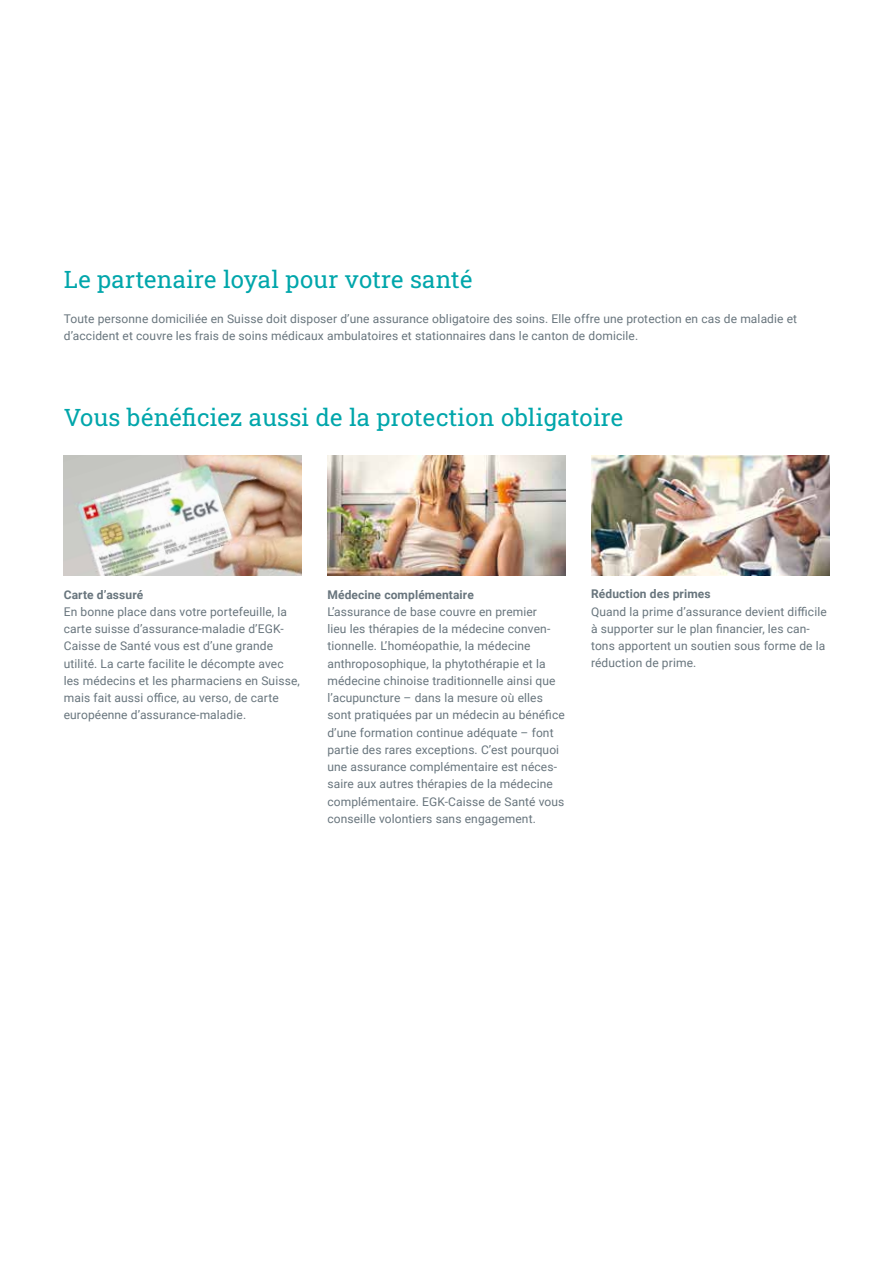
<style>
.page{position:relative;width:893px;height:1263px;background:#fff}
.page>*{position:absolute;margin:0;border:0;box-sizing:border-box;transform-origin:0 0}
.t1{font:24px "Roboto Slab";letter-spacing:.01em;color:#00a6ab}
.t2{font:12px/17.2px "Roboto";letter-spacing:.01em;color:#68757d}
.t3{font:700 12px "Roboto";letter-spacing:.01em;color:#68757d}
</style>
<div class="page">
<img style="left:327px;top:455px;width:239px;height:120px">
<img style="left:591px;top:455px;width:238px;height:121px">
<img style="left:64px;top:455px;width:238px;height:120px">
<h1 class="t1" style="left:64px;top:263px;width:410px">Le partenaire loyal pour votre santé</h1>
<p class="t2" style="left:64px;top:309px;width:735px">Toute personne domiciliée en Suisse doit disposer d’une assurance obligatoire des soins. Elle offre une protection en cas de maladie et d’accident et couvre les frais de soins médicaux ambulatoires et stationnaires dans le canton de domicile.</p>
<h1 class="t1" style="left:64px;top:401px;width:561px">Vous bénéficiez aussi de la protection obligatoire</h1>
<p class="t3" style="left:64px;top:586px;width:81px">Carte d’assuré</p>
<p class="t2" style="left:64px;top:602px;width:238px">En bonne place dans votre portefeuille, la carte suisse d’assurance-maladie d’EGK-Caisse de Santé vous est d’une grande utilité. La carte facilite le décompte avec les médecins et les pharmaciens en Suisse, mais fait aussi office, au verso, de carte européenne d’assurance-maladie.</p>
<p class="t3" style="left:327px;top:586px;width:148px">Médecine complémentaire</p>
<p class="t2" style="left:327px;top:602px;width:239px">L’assurance de base couvre en premier<br>lieu les thérapies de la médecine conven&shy;tionnelle. L’homéopathie, la médecine anthroposophique, la phytothérapie et la médecine chinoise traditionnelle ainsi que l’acupuncture – dans la mesure où elles sont pratiquées par un médecin au bénéfice d’une formation continue adéquate – font partie des rares exceptions. C’est pourquoi une assurance complémentaire est néces&shy;saire aux autres thérapies de la médecine complémentaire. EGK-Caisse de Santé vous conseille volontiers sans engagement.</p>
<p class="t3" style="left:591px;top:586px;width:121px">Réduction des primes</p>
<p class="t2" style="left:591px;top:602px;width:237px">Quand la prime d’assurance devient difficile à supporter sur le plan financier, les can&shy;tons apportent un soutien sous forme de la réduction de prime.</p>
</div>
